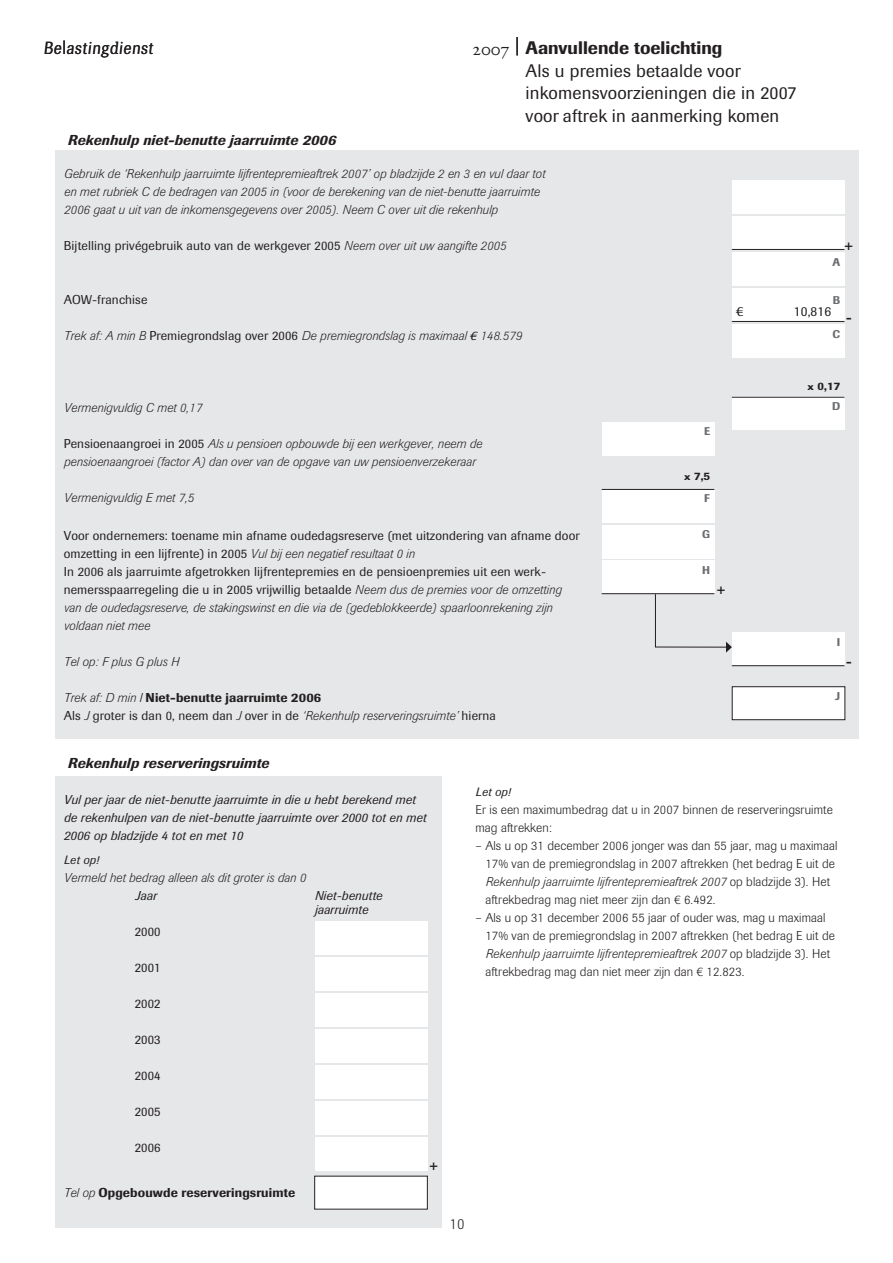
<style>
.page{position:relative;width:893px;height:1263px;background:#fff}
.page>*{position:absolute;margin:0;border:0;box-sizing:border-box;transform-origin:0 0}
.t1{font:18px/22.5px "Imago BQ";letter-spacing:.01em;color:#231f20}
.t2{font:17.4px "Belastingdienst";color:#231f20}
.t3{font:300 15px "Imago BQ";color:#231f20}
.t4{font:italic 500 14.25px "Imago BQ";letter-spacing:.01em;color:#231f20}
.t5{font:13.5px "Imago BQ";color:#231f20}
.t6{font:13.5px "Euro Imago";color:#231f20}
.t7{font:italic 300 12.75px/18px "Imago";letter-spacing:.01em;color:#231f20}
.t8{font:300 12.75px/18px "Imago BQ";letter-spacing:.01em;color:#231f20}
.t9{font:12.75px/18px "Imago";letter-spacing:.01em;color:#231f20}
.t10{font:italic 12.75px/18px "Imago";letter-spacing:.01em;color:#231f20}
.t11{font:500 12.75px "Imago";letter-spacing:.01em;color:#231f20}
.t12{font:italic 12px "Imago BQ";color:#231f20}
.t13{font:italic 12px "Imago";color:#231f20}
.t14{font:500 11.1px "Imago BQ";color:#6c6d70}
.t15{font:500 11.1px "Imago BQ";color:#231f20}
.s1{font-family:"Adobe Garamond Exp";font-size:19.05px}
.s2{font-weight:500}
.s3{font-weight:300;font-style:italic}
.s4{font-weight:400;font-style:normal}
.s5{font-family:"Euro Imago";font-weight:400}
.s6{font-family:"Imago";font-size:9.6px}
.s7{font-weight:500;font-style:normal}
.s8{font-style:italic}
</style>
<div class="page">
<svg style="left:517px;top:37px;width:1px;height:18px"></svg>
<div style="left:55px;top:150px;width:804px;height:589px;background:#e6e7e9"></div>
<div style="left:732px;top:180px;width:113px;height:33px;background:#fff"></div>
<div style="left:732px;top:216px;width:112px;height:33px;background:#fff"></div>
<hr style="left:732px;top:249px;width:112px;height:1px;background:#231f20">
<div style="left:732px;top:253px;width:112px;height:33px;background:#fff"></div>
<div style="left:732px;top:288px;width:112px;height:33px;background:#fff"></div>
<hr style="left:732px;top:321px;width:112px;height:1px;background:#231f20">
<div style="left:732px;top:325px;width:112px;height:33px;background:#fff"></div>
<div style="left:732px;top:397px;width:112px;height:33px;background:#fff"></div>
<hr style="left:732px;top:397px;width:112px;height:1px;background:#231f20">
<div style="left:602px;top:422px;width:112px;height:33px;background:#fff"></div>
<div style="left:602px;top:489px;width:112px;height:33px;background:#fff"></div>
<hr style="left:602px;top:489px;width:112px;height:1px;background:#231f20">
<div style="left:602px;top:525px;width:112px;height:33px;background:#fff"></div>
<div style="left:602px;top:561px;width:112px;height:33px;background:#fff"></div>
<hr style="left:602px;top:593px;width:112px;height:1px;background:#231f20">
<div style="left:732px;top:633px;width:112px;height:33px;background:#fff"></div>
<hr style="left:732px;top:665px;width:112px;height:1px;background:#231f20">
<div style="left:732px;top:687px;width:113px;height:33px;background:#fff"></div>
<div style="left:732px;top:686px;width:113px;height:34px;border:1px solid #231f20"></div>
<svg style="left:655px;top:593px;width:77px;height:60px"></svg>
<div style="left:55px;top:776px;width:387px;height:452px;background:#e6e7e9"></div>
<div style="left:315px;top:921px;width:112px;height:33px;background:#fff"></div>
<div style="left:315px;top:957px;width:112px;height:33px;background:#fff"></div>
<div style="left:315px;top:993px;width:112px;height:33px;background:#fff"></div>
<div style="left:315px;top:1029px;width:112px;height:33px;background:#fff"></div>
<div style="left:315px;top:1065px;width:112px;height:33px;background:#fff"></div>
<div style="left:315px;top:1101px;width:112px;height:33px;background:#fff"></div>
<div style="left:315px;top:1137px;width:112px;height:33px;background:#fff"></div>
<div style="left:315px;top:1176px;width:112px;height:33px;background:#fff"></div>
<h2 class="t2" style="left:45px;top:37px;width:110px">12345</h2>
<h1 class="t1" style="left:526px;top:37px;width:272px;text-indent:-53px"><span class="s1">2007</span> <span class="s2">Aanvullende toelichting<br></span>Als u premies betaalde voor inkomensvoorzieningen die in 2007 voor aftrek in aanmerking komen</h1>
<p class="t4" style="left:68px;top:132px;width:270px">Rekenhulp niet-benutte jaarruimte 2006</p>
<p class="t7" style="left:64px;top:165px;width:483px">Gebruik de ‘Rekenhulp jaarruimte lijfrentepremieaftrek 2007’ op bladzijde 2 en 3 en vul daar tot en met rubriek C de bedragen van 2005 in (voor de berekening van de niet-benutte jaarruimte<br>2006 gaat u uit van de inkomensgegevens over 2005). Neem C over uit die rekenhulp</p>
<p class="t9" style="left:64px;top:236px;width:444px">Bijtelling privégebruik auto van de werkgever 2005 <span class="s3">Neem over uit uw aangifte 2005</span></p>
<p class="t11" style="left:845px;top:238px;width:10px">+</p>
<p class="t14" style="left:833px;top:255px;width:9px">A</p>
<p class="t9" style="left:64px;top:290px;width:85px">AOW-franchise</p>
<p class="t14" style="left:833px;top:294px;width:9px">B</p>
<p class="t6" style="left:736px;top:304px;width:8px">E</p>
<p class="t5" style="left:794px;top:304px;width:59px">10,816 <sub>-</sub></p>
<p class="t7" style="left:64px;top:327px;width:459px">Trek af: A min B <span class="s4">Premiegrondslag over 2006</span> De premiegrondslag is maximaal <span class="s5">E</span> 148.579</p>
<p class="t14" style="left:833px;top:327px;width:9px">C</p>
<p class="t15" style="left:807px;top:379px;width:34px"><span class="s6">x</span> 0,17</p>
<p class="t7" style="left:64px;top:399px;width:139px">Vermenigvuldig C met 0,17</p>
<p class="t14" style="left:832px;top:399px;width:10px">D</p>
<p class="t7" style="left:64px;top:435px;width:420px"><span class="s4">Pensioenaangroei in 2005</span> Als u pensioen opbouwde bij een werkgever, neem de</p>
<p class="t14" style="left:704px;top:425px;width:8px">E</p>
<p class="t7" style="left:64px;top:453px;width:413px">pensioenaangroei (factor A) dan over van de opgave van uw pensioenverzekeraar</p>
<p class="t15" style="left:684px;top:469px;width:28px"><span class="s6">x</span> 7,5</p>
<p class="t7" style="left:64px;top:489px;width:132px">Vermenigvuldig E met 7,5</p>
<p class="t14" style="left:704px;top:492px;width:7px">F</p>
<p class="t9" style="left:64px;top:527px;width:517px">Voor ondernemers: toename min afname oudedagsreserve (met uitzondering van afname door omzetting in een lijfrente) in 2005 <span class="s3">Vul bij een negatief resultaat 0 in</span></p>
<p class="t14" style="left:702px;top:528px;width:9px">G</p>
<p class="t9" style="left:64px;top:563px;width:499px">In 2006 als jaarruimte afgetrokken lijfrentepremies en de pensioenpremies uit een werk&shy;nemersspaarregeling die u in 2005 vrijwillig betaalde <span class="s3">Neem dus de premies voor de omzetting</span></p>
<p class="t14" style="left:702px;top:563px;width:9px">H</p>
<p class="t11" style="left:717px;top:582px;width:10px">+</p>
<p class="t7" style="left:64px;top:599px;width:490px">van de oudedagsreserve, de stakingswinst en die via de (gedeblokkeerde) spaarloonrekening zijn voldaan niet mee</p>
<p class="t7" style="left:64px;top:653px;width:117px">Tel op: F plus G plus H</p>
<p class="t14" style="left:837px;top:635px;width:5px">I</p>
<p class="t11" style="left:846px;top:654px;width:7px">-</p>
<p class="t7" style="left:64px;top:689px;width:434px">Trek af: D min I <span class="s7">Niet-benutte jaarruimte 2006<br></span><span class="s4">Als</span> J <span class="s4">groter is dan 0, neem dan</span> J <span class="s4">over in de</span> ‘Rekenhulp reserveringsruimte’ <span class="s4">hierna</span></p>
<p class="t14" style="left:835px;top:690px;width:7px">J</p>
<p class="t4" style="left:68px;top:755px;width:203px">Rekenhulp reserveringsruimte</p>
<p class="t10" style="left:64px;top:790px;width:364px">Vul per jaar de niet-benutte jaarruimte in die u hebt berekend met de rekenhulpen van de niet-benutte jaarruimte over 2000 tot en met<br>2006 op bladzijde 4 tot en met 10</p>
<p class="t12" style="left:64px;top:853px;width:36px">Let op!</p>
<p class="t7" style="left:64px;top:869px;width:243px">Vermeld het bedrag alleen als dit groter is dan 0</p>
<p class="t10" style="left:135px;top:887px;width:23px">Jaar</p>
<p class="t10" style="left:315px;top:889px;width:69px;line-height:13.5px">Niet-benutte jaarruimte</p>
<p class="t9" style="left:135px;top:923px;width:27px">2000</p>
<p class="t9" style="left:135px;top:959px;width:27px">2001</p>
<p class="t9" style="left:135px;top:995px;width:27px">2002</p>
<p class="t9" style="left:135px;top:1031px;width:27px">2003</p>
<p class="t9" style="left:135px;top:1067px;width:27px">2004</p>
<p class="t9" style="left:135px;top:1103px;width:27px">2005</p>
<p class="t9" style="left:135px;top:1139px;width:27px">2006</p>
<p class="t11" style="left:64px;top:1185px;width:233px"><span class="s3">Tel op</span> Opgebouwde reserveringsruimte</p>
<p class="t11" style="left:429px;top:1158px;width:10px">+</p>
<p class="t13" style="left:476px;top:785px;width:36px">Let op!</p>
<p class="t8" style="left:476px;top:801px;width:359px">Er is een maximumbedrag dat u in 2007 binnen de reserveringsruimte mag aftrekken:</p>
<p class="t8" style="left:485px;top:837px;width:353px;text-indent:-10px">– Als u op 31 december 2006 jonger was dan 55 jaar, mag u maximaal 1 7% van de premiegrondslag in 2007 aftrekken (het bedrag E uit de <span class="s8">Rekenhulp jaarruimte lijfrentepremieaftrek 2007</span> op bladzijde 3). Het aftrekbedrag mag niet meer zijn dan € 6.492.</p>
<p class="t8" style="left:485px;top:909px;width:351px;text-indent:-10px">– Als u op 31 december 2006 55 jaar of ouder was, mag u maximaal<br>1 7% van de premiegrondslag in 2007 aftrekken (het bedrag E uit de <span class="s8">Rekenhulp jaarruimte lijfrentepremieaftrek 2007</span> op bladzijde 3). Het aftrekbedrag mag dan niet meer zijn dan € 1 2.823.</p>
<p class="t3" style="left:450px;top:1215px;width:17px">1 0</p>
</div>
